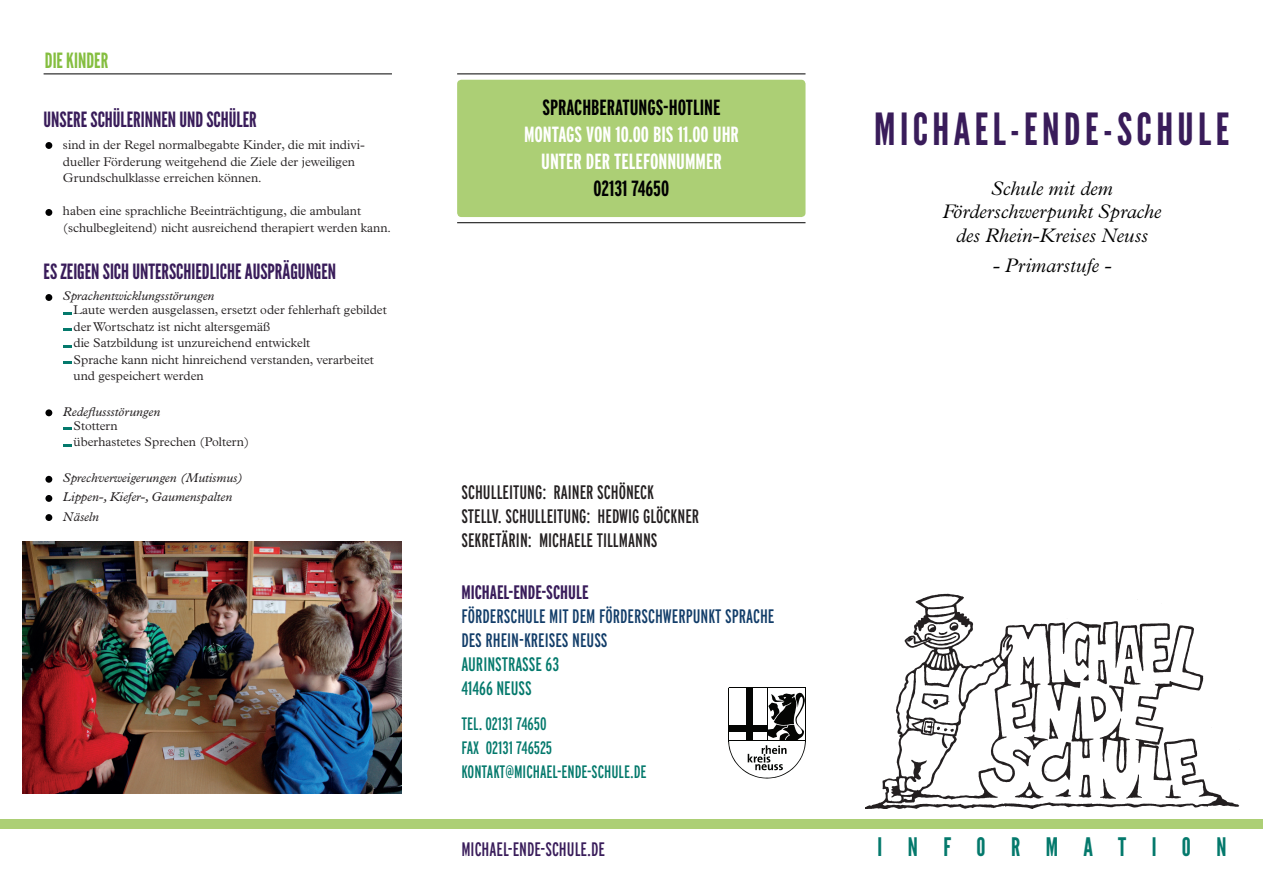
<style>
.page{position:relative;width:1263px;height:893px;background:#fff}
.page>*{position:absolute;margin:0;border:0;box-sizing:border-box;transform-origin:0 0}
.t1{font:44.25px "League Gothic";letter-spacing:.1em;color:#391c5a}
.t2{font:25.5px "League Gothic";letter-spacing:1em;color:#04796c}
.t3{font:700 extra-condensed 21.9px/27px "Interstate";color:#fff;text-align:center}
.t4{font:700 extra-condensed 21.9px "Interstate";color:#000001}
.t5{font:21px "League Gothic";color:#391c5a}
.t6{font:21px "League Gothic";color:#85be40}
.t7{font:italic 300 19.65px/23.7px "Plantin Std";color:#000001;text-align:center}
.t8{font:extra-condensed 19.5px/24px "Interstate";color:#231f20}
.t9{font:extra-condensed 19.5px/24px "Interstate";color:#123d69}
.t10{font:extra-condensed 19.5px/24px "Interstate";color:#04796c}
.t11{font:extra-condensed 19.5px "Interstate";color:#391c5a}
.t12{font:700 extra-condensed 19.5px "Interstate";color:#391c5a}
.t13{font:extra-condensed 18px/24px "Interstate";color:#04796c}
.t14{font:300 12.75px/16.5px "Plantin Std";color:#231f20}
.t15{font:italic 12.75px/19.5px "Plantin Std";color:#231f20}
</style>
<div class="page">
<img style="left:865px;top:593px;width:374px;height:215px">
<div style="left:0;top:819px;width:1263px;height:10px;background:#accf75"></div>
<hr style="left:44px;top:74px;width:348px;height:1px;background:#000001">
<img style="left:22px;top:541px;width:379px;height:252px">
<div style="left:45px;top:142px;width:7px;height:7px;background:#000001;border-radius:50%"></div>
<div style="left:45px;top:209px;width:7px;height:7px;background:#000001;border-radius:50%"></div>
<div style="left:45px;top:294px;width:7px;height:7px;background:#000001;border-radius:50%"></div>
<div style="left:45px;top:409px;width:7px;height:7px;background:#000001;border-radius:50%"></div>
<div style="left:45px;top:476px;width:7px;height:7px;background:#000001;border-radius:50%"></div>
<div style="left:45px;top:495px;width:7px;height:7px;background:#000001;border-radius:50%"></div>
<div style="left:45px;top:514px;width:7px;height:7px;background:#000001;border-radius:50%"></div>
<svg style="left:63px;top:444px;width:9px;height:2px"></svg>
<svg style="left:63px;top:427px;width:9px;height:3px"></svg>
<svg style="left:63px;top:345px;width:9px;height:2px"></svg>
<svg style="left:63px;top:361px;width:9px;height:3px"></svg>
<svg style="left:63px;top:328px;width:9px;height:3px"></svg>
<svg style="left:63px;top:312px;width:9px;height:2px"></svg>
<div style="left:457px;top:80px;width:348px;height:137px;background:#accf75;border-radius:4px"></div>
<svg style="left:728px;top:687px;width:78px;height:92px"></svg>
<hr style="left:457px;top:74px;width:348px;height:1px;background:#000001">
<hr style="left:457px;top:222px;width:348px;height:1px;background:#000001">
<h3 class="t6" style="left:45px;top:49px;width:65px">DIE KINDER</h3>
<h3 class="t5" style="left:44px;top:108px;width:215px">UNSERE SCHÜLERINNEN UND SCHÜLER</h3>
<p class="t14" style="left:63px;top:137px;width:303px">sind in der Regel normalbegabte Kinder, die mit indivi&shy;dueller Förderung weitgehend die Ziele der jeweiligen<br>Grundschulklasse erreichen können.</p>
<p class="t14" style="left:63px;top:203px;width:329px">haben eine sprachliche Beeinträchtigung, die ambulant (schulbegleitend) nicht ausreichend therapiert werden kann.</p>
<h3 class="t5" style="left:44px;top:259px;width:294px">ES ZEIGEN SICH UNTERSCHIEDLICHE AUSPRÄGUNGEN</h3>
<p class="t15" style="left:63px;top:286px;width:153px">Sprachentwicklungsstörungen</p>
<p class="t14" style="left:73px;top:302px;width:315px">Laute werden ausgelassen, ersetzt oder fehlerhaft gebildet der Wortschatz ist nicht altersgemäß<br>die Satzbildung ist unzureichend entwickelt<br>Sprache kann nicht hinreichend verstanden, verarbeitet und gespeichert werden</p>
<p class="t14" style="left:73px;top:417px;width:177px">Stottern<br>überhastetes Sprechen (Poltern)</p>
<p class="t15" style="left:63px;top:402px;width:99px">Redeflussstörungen</p>
<p class="t15" style="left:63px;top:468px;width:181px">Sprechverweigerungen (Mutismus)<br>Lippen-, Kiefer-, Gaumenspalten<br>Näseln</p>
<h3 class="t4" style="left:542px;top:95px;width:180px">SPRACHBERATUNGS-HOTLINE</h3>
<h3 class="t3" style="left:524px;top:121px;width:216px">MONTAGS VON 10.00 BIS 11.00 UHR<br>UNTER DER TELEFONNUMMER</h3>
<h3 class="t4" style="left:594px;top:176px;width:77px">02131 74650</h3>
<h3 class="t8" style="left:461px;top:480px;width:239px">SCHULLEITUNG: RAINER SCHÖNECK<br>STELLV. SCHULLEITUNG: HEDWIG GLÖCKNER<br>SEKRETÄRIN: MICHAELE TILLMANNS</h3>
<h3 class="t12" style="left:461px;top:581px;width:129px">MICHAEL-ENDE-SCHULE</h3>
<h3 class="t9" style="left:461px;top:604px;width:314px">FÖRDERSCHULE MIT DEM FÖRDERSCHWERPUNKT SPRACHE<br>DES RHEIN-KREISES NEUSS</h3>
<h3 class="t10" style="left:461px;top:652px;width:99px">AURINSTRASSE 63<br>41466 NEUSS</h3>
<h3 class="t13" style="left:461px;top:712px;width:187px">TEL. 02131 74650<br>FAX 02131 746525<br>KONTAKT@MICHAEL-ENDE-SCHULE.DE</h3>
<h3 class="t11" style="left:461px;top:838px;width:145px">MICHAEL-ENDE-SCHULE.DE</h3>
<h1 class="t1" style="left:874px;top:104px;width:356px">MICHAEL-ENDE-SCHULE</h1>
<h3 class="t7" style="left:942px;top:177px;width:220px">Schule mit dem<br>Förderschwerpunkt Sprache des Rhein-Kreises Neuss</h3>
<h3 class="t7" style="left:992px;top:254px;width:121px">- Primarstufe -</h3>
<h2 class="t2" style="left:877px;top:832px;width:351px">INFORMATION</h2>
</div>
